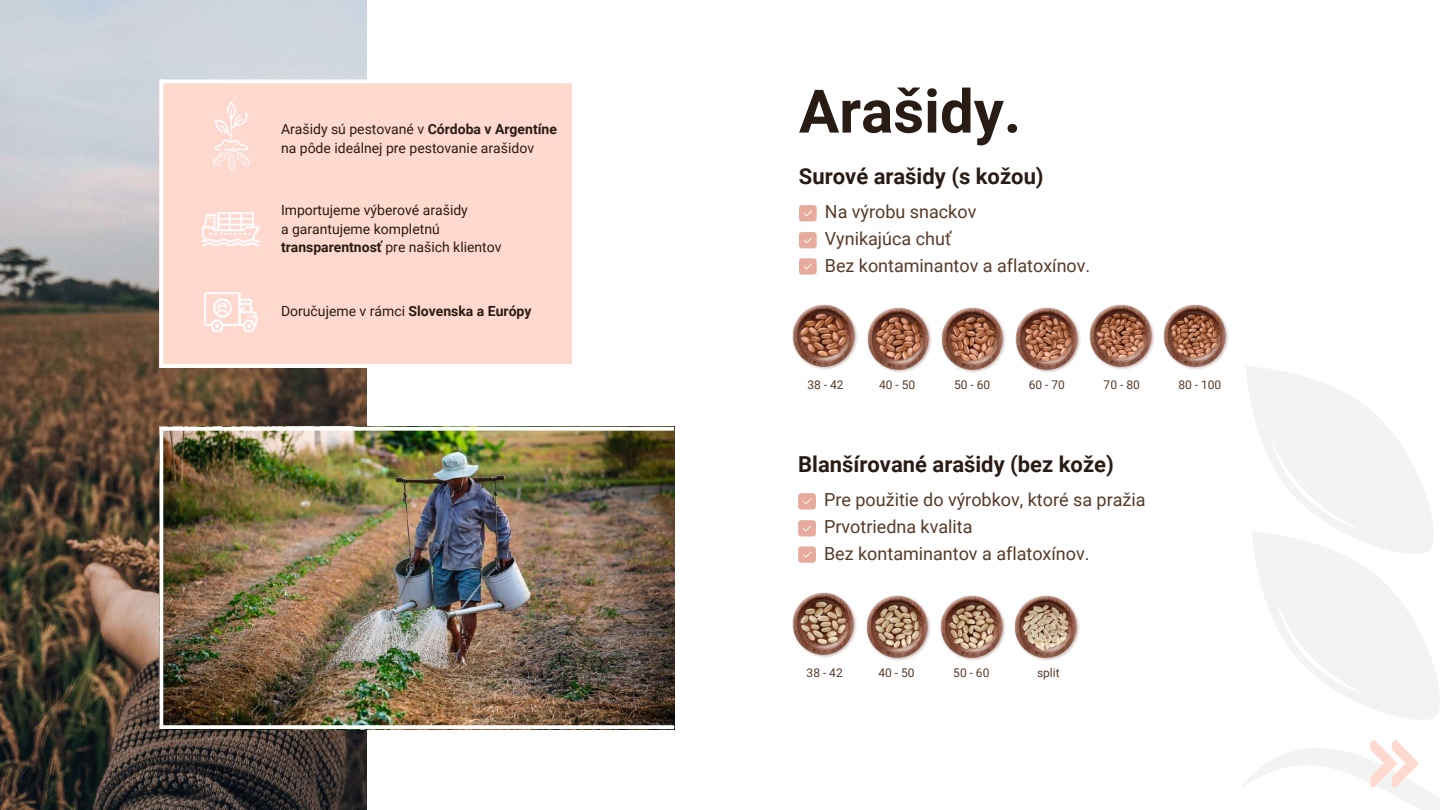
<style>
.page{position:relative;width:1440px;height:810px;background:#fff}
.page>*{position:absolute;margin:0;border:0;box-sizing:border-box;transform-origin:0 0}
.t1{font:700 60px "Roboto";color:#291c14}
.t2{font:700 22px "Roboto";color:#291c14}
.t3{font:18px/27px "Roboto";color:#573a29}
.t4{font:14px/18.8px "Roboto";color:#291c14}
.t5{font:12px "Roboto";color:#573a29}
.s1{font-weight:700}
</style>
<div class="page">
<img style="left:0;top:0;width:367px;height:810px">
<div style="left:160px;top:83px;width:412px;height:285px;background:#ffd8ce"></div>
<img style="left:163px;top:431px;width:511px;height:294px">
<svg style="left:160px;top:427px;width:514px;height:4px"></svg>
<hr style="left:160px;top:80px;width:514px;height:3px;background:#fff">
<svg style="left:163px;top:725px;width:511px;height:4px"></svg>
<hr style="left:160px;top:364px;width:514px;height:4px;background:#fff">
<hr style="left:160px;top:431px;width:3px;height:298px;background:#fff">
<hr style="left:160px;top:80px;width:3px;height:288px;background:#fff">
<svg style="left:1246px;top:366px;width:194px;height:354px"></svg>
<img style="left:792px;top:304px;width:67px;height:67px;border-radius:50%">
<img style="left:866px;top:306px;width:67px;height:67px;border-radius:50%">
<img style="left:940px;top:306px;width:67px;height:67px;border-radius:50%">
<img style="left:1014px;top:306px;width:67px;height:67px;border-radius:50%">
<img style="left:1089px;top:304px;width:66px;height:67px;border-radius:50%">
<img style="left:1163px;top:304px;width:66px;height:67px;border-radius:50%">
<div style="left:799px;top:205px;width:18px;height:16px;background:#e6ab9c;border-radius:3px"></div>
<svg style="left:804px;top:210px;width:8px;height:6px"></svg>
<div style="left:799px;top:232px;width:18px;height:16px;background:#e6ab9c;border-radius:3px"></div>
<svg style="left:804px;top:237px;width:8px;height:6px"></svg>
<div style="left:799px;top:258px;width:18px;height:17px;background:#e6ab9c;border-radius:3px"></div>
<svg style="left:804px;top:264px;width:8px;height:6px"></svg>
<img style="left:791px;top:592px;width:67px;height:67px;border-radius:50%">
<img style="left:865px;top:594px;width:67px;height:67px;border-radius:50%">
<img style="left:939px;top:594px;width:67px;height:67px;border-radius:50%">
<img style="left:1014px;top:594px;width:66px;height:67px;border-radius:50%">
<div style="left:798px;top:493px;width:18px;height:17px;background:#e6ab9c;border-radius:3px"></div>
<svg style="left:803px;top:498px;width:8px;height:6px"></svg>
<div style="left:798px;top:520px;width:18px;height:16px;background:#e6ab9c;border-radius:3px"></div>
<svg style="left:803px;top:525px;width:8px;height:6px"></svg>
<div style="left:798px;top:546px;width:18px;height:17px;background:#e6ab9c;border-radius:3px"></div>
<svg style="left:803px;top:552px;width:8px;height:6px"></svg>
<svg style="left:1242px;top:740px;width:198px;height:70px"></svg>
<img style="left:213px;top:101px;width:37px;height:70px">
<img style="left:202px;top:212px;width:58px;height:35px">
<img style="left:204px;top:292px;width:54px;height:40px">
<p class="t4" style="left:281px;top:120px;width:277px">Arašidy sú pestované v <span class="s1">Córdoba v Argentíne </span>na pôde ideálnej pre pestovanie arašidov</p>
<p class="t4" style="left:281px;top:201px;width:222px">Importujeme výberové arašidy<br>a garantujeme kompletnú <span class="s1">transparentnosť</span> pre našich klientov</p>
<p class="t4" style="left:281px;top:302px;width:252px">Doručujeme v rámci <span class="s1">Slovenska a Európy</span></p>
<h1 class="t1" style="left:799px;top:77px;width:224px">Arašidy.</h1>
<h2 class="t2" style="left:799px;top:163px;width:246px">Surové arašidy (s kožou)</h2>
<p class="t3" style="left:825px;top:199px;width:267px">Na výrobu snackov<br>Vynikajúca chuť<br>Bez kontaminantov a aflatoxínov.</p>
<p class="t5" style="left:807px;top:378px;width:38px">38 - 42</p>
<p class="t5" style="left:879px;top:378px;width:38px">40 - 50</p>
<p class="t5" style="left:954px;top:378px;width:38px">50 - 60</p>
<p class="t5" style="left:1029px;top:378px;width:38px">60 - 70</p>
<p class="t5" style="left:1104px;top:378px;width:38px">70 - 80</p>
<p class="t5" style="left:1178px;top:378px;width:44px">80 - 100</p>
<h2 class="t2" style="left:798px;top:451px;width:317px">Blanšírované arašidy (bez kože)</h2>
<p class="t3" style="left:824px;top:487px;width:323px">Pre použitie do výrobkov, ktoré sa pražia<br>Prvotriedna kvalita<br>Bez kontaminantov a aflatoxínov.</p>
<p class="t5" style="left:807px;top:666px;width:38px">38 - 42</p>
<p class="t5" style="left:878px;top:666px;width:38px">40 - 50</p>
<p class="t5" style="left:953px;top:666px;width:38px">50 - 60</p>
<p class="t5" style="left:1037px;top:666px;width:24px">split</p>
</div>
